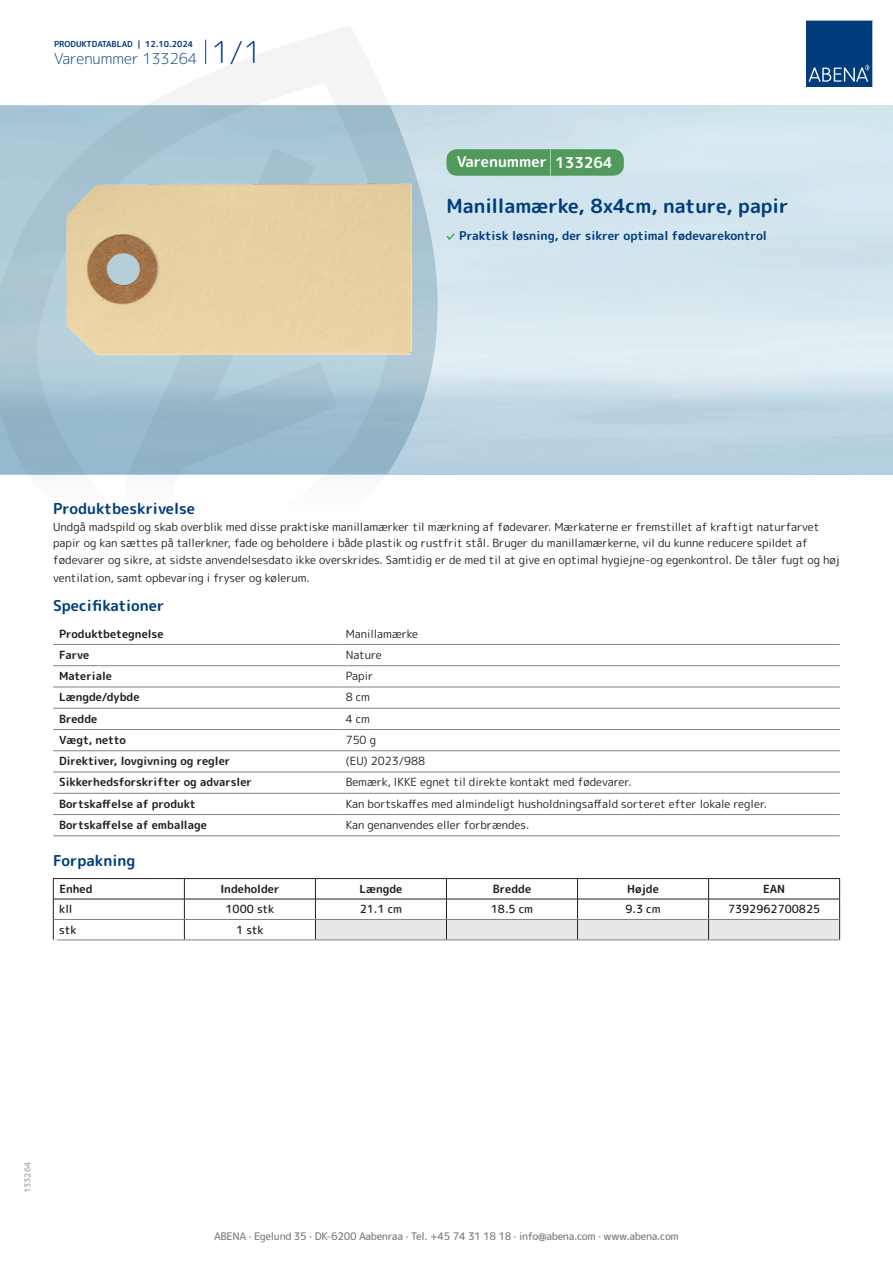
<style>
.page{position:relative;width:893px;height:1263px;background:#fff}
.page>*{position:absolute;margin:0;border:0;box-sizing:border-box;transform-origin:0 0}
.t1{font:700 19.5px "Rounded Mplus 1 c";color:#013d7d}
.t2{font:700 15px "Rounded Mplus 1 c";color:#013d7d}
.t3{font:300 15px "Rounded Mplus 1 c";color:#013d7d}
.t4{font:700 15px "Rounded Mplus 1 c";color:#fff}
.t5{font:700 12px "Rounded Mplus 1 c";color:#013d7d}
.t6{font:11.25px/16.5px "Rounded Mplus 1 c";color:#231f20}
.t7{font:700 11.25px "Rounded Mplus 1 c";color:#231f20}
.t8{font:500 11.25px "Rounded Mplus 1 c";color:#231f20}
.t9{font:500 10.5px "Rounded Mplus 1 c";letter-spacing:-.03em;color:#808285}
.t10{font:700 10.5px "Rounded Mplus 1 c";color:#fff}
.t11{font:700 8.25px "Rounded Mplus 1 c";color:#013d7d}
.t12{font:700 8.25px "Rounded Mplus 1 c";color:#b2b3b7}
.s1{font-size:30px}
.s2{font-size:25.5px}
</style>
<div class="page">
<svg style="left:0;top:26px;width:439px;height:449px"></svg>
<svg style="left:0;top:106px;width:438px;height:368px;background:#a0bfd0"></svg>
<svg style="left:205px;top:40px;width:1px;height:24px"></svg>
<svg style="left:806px;top:20px;width:67px;height:67px;background:#144b86"></svg>
<img style="left:47px;top:144px;width:384px;height:241px">
<hr style="left:53px;top:644px;width:287px;height:1px;background:#808285">
<hr style="left:340px;top:644px;width:500px;height:1px;background:#808285">
<hr style="left:53px;top:665px;width:287px;height:1px;background:#808285">
<hr style="left:340px;top:665px;width:500px;height:1px;background:#808285">
<hr style="left:53px;top:687px;width:287px;height:1px;background:#808285">
<hr style="left:340px;top:687px;width:500px;height:1px;background:#808285">
<hr style="left:53px;top:708px;width:287px;height:1px;background:#808285">
<hr style="left:340px;top:708px;width:500px;height:1px;background:#808285">
<hr style="left:53px;top:729px;width:287px;height:1px;background:#808285">
<hr style="left:340px;top:729px;width:500px;height:1px;background:#808285">
<hr style="left:53px;top:750px;width:287px;height:1px;background:#808285">
<hr style="left:340px;top:750px;width:500px;height:1px;background:#808285">
<hr style="left:53px;top:772px;width:287px;height:1px;background:#808285">
<hr style="left:340px;top:772px;width:500px;height:1px;background:#808285">
<hr style="left:53px;top:793px;width:287px;height:1px;background:#808285">
<hr style="left:340px;top:793px;width:500px;height:1px;background:#808285">
<hr style="left:53px;top:814px;width:287px;height:1px;background:#808285">
<hr style="left:340px;top:814px;width:500px;height:1px;background:#808285">
<hr style="left:53px;top:835px;width:287px;height:1px;background:#808285">
<hr style="left:340px;top:835px;width:500px;height:1px;background:#808285">
<hr style="left:53px;top:878px;width:131px;height:1px;background:#231f20">
<hr style="left:184px;top:878px;width:131px;height:1px;background:#231f20">
<hr style="left:315px;top:878px;width:131px;height:1px;background:#231f20">
<hr style="left:446px;top:878px;width:131px;height:1px;background:#231f20">
<hr style="left:577px;top:878px;width:132px;height:1px;background:#231f20">
<hr style="left:709px;top:878px;width:131px;height:1px;background:#231f20">
<hr style="left:53px;top:899px;width:131px;height:1px;background:#231f20">
<hr style="left:184px;top:899px;width:131px;height:1px;background:#231f20">
<svg style="left:53px;top:879px;width:1px;height:61px"></svg>
<svg style="left:184px;top:879px;width:1px;height:61px"></svg>
<svg style="left:315px;top:879px;width:525px;height:61px"></svg>
<hr style="left:54px;top:919px;width:130px;height:1px;background:#808285">
<hr style="left:184px;top:919px;width:131px;height:1px;background:#808285">
<hr style="left:315px;top:919px;width:131px;height:1px;background:#808285">
<hr style="left:446px;top:919px;width:131px;height:1px;background:#808285">
<hr style="left:577px;top:919px;width:132px;height:1px;background:#808285">
<hr style="left:709px;top:919px;width:130px;height:1px;background:#808285">
<hr style="left:53px;top:940px;width:131px;height:1px;background:#808285">
<hr style="left:184px;top:940px;width:131px;height:1px;background:#808285">
<hr style="left:315px;top:940px;width:131px;height:1px;background:#808285">
<hr style="left:446px;top:940px;width:131px;height:1px;background:#808285">
<hr style="left:577px;top:940px;width:132px;height:1px;background:#808285">
<hr style="left:709px;top:940px;width:131px;height:1px;background:#808285">
<svg style="left:446px;top:233px;width:9px;height:7px"></svg>
<div style="left:446px;top:149px;width:178px;height:27px;background:#52995c;border-radius:10px"></div>
<p class="t11" style="left:54px;top:38px;width:141px">PRODUKTDATABLAD | 12.10.2024</p>
<h2 class="t3" style="left:54px;top:48px;width:209px">Varenummer 133264 <span class="s1">1/1</span></h2>
<h2 class="t4" style="left:457px;top:151px;width:157px">Varenummer <span class="s2">|</span> 133264</h2>
<h1 class="t1" style="left:446px;top:192px;width:344px">Manillamærke, 8x4cm, nature, papir</h1>
<p class="t5" style="left:459px;top:227px;width:309px">Praktisk løsning, der sikrer optimal fødevarekontrol</p>
<h2 class="t2" style="left:53px;top:498px;width:143px">Produktbeskrivelse</h2>
<p class="t6" style="left:53px;top:518px;width:788px">Undgå madspild og skab overblik med disse praktiske manillamærker til mærkning af fødevarer. Mærkaterne er fremstillet af kraftigt naturfarvet papir og kan sættes på tallerkner, fade og beholdere i både plastik og rustfrit stål. Bruger du manillamærkerne, vil du kunne reducere spildet af fødevarer og sikre, at sidste anvendelsesdato ikke overskrides. Samtidig er de med til at give en optimal hygiejne-og egenkontrol. De tåler fugt og høj</p>
<p class="t6" style="left:53px;top:569px;width:258px">ventilation, samt opbevaring i fryser og kølerum.</p>
<h2 class="t2" style="left:53px;top:595px;width:113px">Specifikationer</h2>
<p class="t7" style="left:59px;top:625px;width:106px">Produktbetegnelse</p>
<p class="t6" style="left:346px;top:625px;width:74px">Manillamærke</p>
<p class="t7" style="left:59px;top:647px;width:32px">Farve</p>
<p class="t6" style="left:346px;top:646px;width:38px">Nature</p>
<p class="t7" style="left:59px;top:668px;width:54px">Materiale</p>
<p class="t6" style="left:346px;top:668px;width:29px">Papir</p>
<p class="t7" style="left:59px;top:689px;width:82px">Længde/dybde</p>
<p class="t6" style="left:346px;top:689px;width:26px">8 cm</p>
<p class="t7" style="left:59px;top:711px;width:40px">Bredde</p>
<p class="t6" style="left:346px;top:710px;width:26px">4 cm</p>
<p class="t7" style="left:59px;top:732px;width:68px">Vægt, netto</p>
<p class="t6" style="left:346px;top:732px;width:32px">750 g</p>
<p class="t7" style="left:59px;top:753px;width:173px">Direktiver, lovgivning og regler</p>
<p class="t6" style="left:346px;top:753px;width:81px">(EU) 2023/988</p>
<p class="t7" style="left:59px;top:774px;width:194px">Sikkerhedsforskrifter og advarsler</p>
<p class="t6" style="left:346px;top:774px;width:287px">Bemærk, IKKE egnet til direkte kontakt med fødevarer.</p>
<p class="t7" style="left:59px;top:796px;width:138px">Bortskaffelse af produkt</p>
<p class="t6" style="left:346px;top:795px;width:423px">Kan bortskaffes med almindeligt husholdningsaffald sorteret efter lokale regler.</p>
<p class="t7" style="left:59px;top:817px;width:149px">Bortskaffelse af emballage</p>
<p class="t6" style="left:346px;top:817px;width:185px">Kan genanvendes eller forbrændes.</p>
<h2 class="t2" style="left:53px;top:850px;width:84px">Forpakning</h2>
<p class="t7" style="left:59px;top:881px;width:35px">Enhed</p>
<p class="t7" style="left:220px;top:881px;width:61px">Indeholder</p>
<p class="t7" style="left:359px;top:881px;width:44px">Længde</p>
<p class="t7" style="left:493px;top:881px;width:40px">Bredde</p>
<p class="t7" style="left:627px;top:881px;width:33px">Højde</p>
<p class="t7" style="left:763px;top:881px;width:24px">EAN</p>
<p class="t8" style="left:59px;top:901px;width:15px">kll</p>
<p class="t8" style="left:226px;top:901px;width:50px">1000 stk</p>
<p class="t8" style="left:360px;top:901px;width:44px">21.1 cm</p>
<p class="t8" style="left:491px;top:901px;width:44px">18.5 cm</p>
<p class="t8" style="left:625px;top:901px;width:37px">9.3 cm</p>
<p class="t8" style="left:728px;top:901px;width:94px">7392962700825</p>
<p class="t8" style="left:59px;top:922px;width:19px">stk</p>
<p class="t8" style="left:236px;top:922px;width:29px">1 stk</p>
<p class="t10" style="left:53px;top:935px;width:7px">*</p>
<p class="t12" style="left:22px;top:1193px;width:33px;rotate:-90deg">133264</p>
<p class="t9" style="left:214px;top:1229px;width:466px">ABENA · Egelund 35 · DK-6200 Aabenraa · Tel. +45 74 31 18 18 · info@abena.com · www.abena.com</p>
</div>
